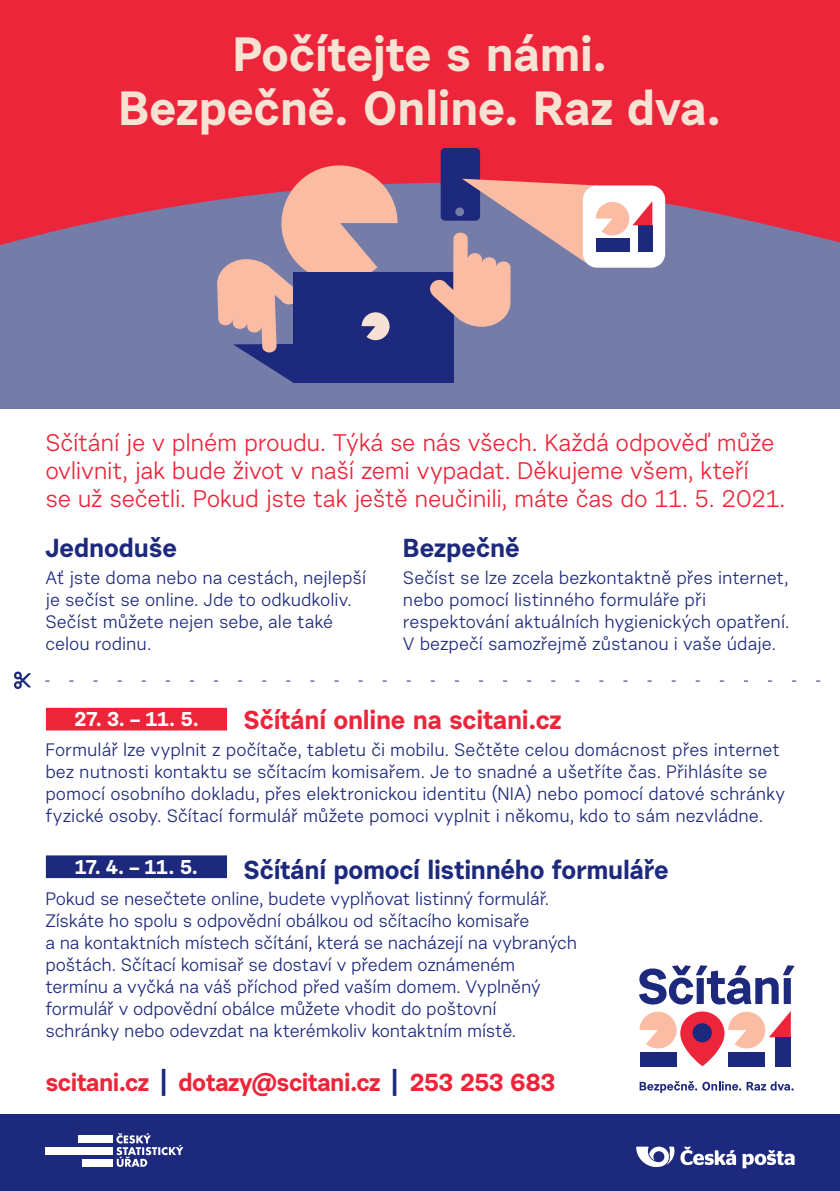
<style>
.page{position:relative;width:840px;height:1191px;background:#fff}
.page>*{position:absolute;margin:0;border:0;box-sizing:border-box;transform-origin:0 0}
.t1{font:700 48px/54px "Urban Grotesk Re Bo";letter-spacing:-.005em;color:#f6e3d4;text-align:center}
.t2{font:700 26px "Urban Grotesk Re Bo";letter-spacing:-.01em;color:#1d297c}
.t3{font:700 26px "Urban Grotesk Re Bo";letter-spacing:-.01em;color:#ed253a}
.t4{font:700 24.6px "Urban Grotesk Re Bo";letter-spacing:-.02em;color:#ed253a}
.t5{font:24px/28px "Urban Grotesk Re Bo";letter-spacing:-.015em;color:#ed253a}
.t6{font:700 20px "Urban Grotesk Re Bo";letter-spacing:-.01em;color:#fff}
.t7{font:18px/22px "Urban Grotesk Re Bo";letter-spacing:-.005em;color:#1d297c}
.s1{color:#1d297c}
</style>
<div class="page">
<div style="left:0;top:0;width:839px;height:401px;background:#ed253a"></div>
<svg style="left:0;top:183px;width:839px;height:225px;background:#847098"></svg>
<div style="left:440px;top:148px;width:40px;height:73px;background:#1d297c;border-radius:4px"></div>
<div style="left:293px;top:272px;width:160px;height:111px;background:#1d297c"></div>
<svg style="left:216px;top:165px;width:181px;height:218px"></svg>
<div style="left:582px;top:185px;width:82px;height:83px;background:#fff;border-radius:14px"></div>
<svg style="left:429px;top:179px;width:223px;height:148px"></svg>
<div style="left:0;top:1114px;width:839px;height:77px;background:#1d297c"></div>
<svg style="left:636px;top:1146px;width:38px;height:21px"></svg>
<svg style="left:680px;top:1146px;width:55px;height:19px"></svg>
<svg style="left:742px;top:1150px;width:52px;height:18px"></svg>
<div style="left:78px;top:1135px;width:35px;height:8px;background:#fff"></div>
<div style="left:45px;top:1147px;width:68px;height:8px;background:#fff"></div>
<div style="left:82px;top:1158px;width:31px;height:8px;background:#fff"></div>
<svg style="left:116px;top:1133px;width:67px;height:33px"></svg>
<svg style="left:639px;top:1011px;width:151px;height:55px"></svg>
<svg style="left:639px;top:965px;width:155px;height:39px"></svg>
<div style="left:639px;top:1052px;width:37px;height:14px;background:#1d297c"></div>
<div style="left:727px;top:1052px;width:37px;height:14px;background:#1d297c"></div>
<div style="left:692px;top:1023px;width:19px;height:19px;background:#1d297c;border-radius:50%"></div>
<div style="left:774px;top:1037px;width:16px;height:29px;background:#1d297c"></div>
<svg style="left:639px;top:1081px;width:57px;height:12px"></svg>
<svg style="left:702px;top:1081px;width:38px;height:9px"></svg>
<svg style="left:746px;top:1081px;width:47px;height:9px"></svg>
<svg style="left:45px;top:680px;width:776px;height:1px"></svg>
<svg style="left:14px;top:671px;width:17px;height:18px"></svg>
<div style="left:46px;top:708px;width:181px;height:22px;background:#ed253a"></div>
<div style="left:46px;top:855px;width:181px;height:23px;background:#1d297c"></div>
<p class="t1" style="left:118px;top:26px;width:604px">Počítejte s námi.<br>Bezpečně. Online. Raz dva.</p>
<p class="t5" style="left:45px;top:429px;width:741px">Sčítání je v plném proudu. Týká se nás všech. Každá odpověď může ovlivnit, jak bude život v naší zemi vypadat. Děkujeme všem, kteří<br>se už sečetli. Pokud jste tak ještě neučinili, máte čas do 11. 5. 2021.</p>
<p class="t2" style="left:45px;top:531px;width:133px">Jednoduše</p>
<p class="t7" style="left:45px;top:567px;width:322px">Ať jste doma nebo na cestách, nejlepší je sečíst se online. Jde to odkudkoliv.<br>Sečíst můžete nejen sebe, ale také celou rodinu.</p>
<p class="t2" style="left:403px;top:531px;width:118px">Bezpečně</p>
<p class="t7" style="left:403px;top:567px;width:388px">Sečíst se lze zcela bezkontaktně přes internet, nebo pomocí listinného formuláře při respektování aktuálních hygienických opatření.<br>V bezpečí samozřejmě zůstanou i vaše údaje.</p>
<p class="t6" style="left:74px;top:706px;width:126px">27. 3. – 11. 5.</p>
<p class="t3" style="left:243px;top:703px;width:319px">Sčítání online na scitani.cz</p>
<p class="t7" style="left:45px;top:739px;width:740px">Formulář lze vyplnit z počítače, tabletu či mobilu. Sečtěte celou domácnost přes internet bez nutnosti kontaktu se sčítacím komisařem. Je to snadné a ušetříte čas. Přihlásíte se pomocí osobního dokladu, přes elektronickou identitu (NIA) nebo pomocí datové schránky fyzické osoby. Sčítací formulář můžete pomoci vyplnit i někomu, kdo to sám nezvládne.</p>
<p class="t6" style="left:75px;top:854px;width:124px">17. 4. – 11. 5.</p>
<p class="t2" style="left:243px;top:853px;width:426px">Sčítání pomocí listinného formuláře</p>
<p class="t7" style="left:45px;top:887px;width:533px">Pokud se nesečtete online, budete vyplňovat listinný formulář.<br>Získáte ho spolu s odpovědní obálkou od sčítacího komisaře<br>a na kontaktních místech sčítání, která se nacházejí na vybraných poštách. Sčítací komisař se dostaví v předem oznámeném termínu a vyčká na váš příchod před vaším domem. Vyplněný formulář v odpovědní obálce můžete vhodit do poštovní<br>schránky nebo odevzdat na kterémkoliv kontaktním místě.</p>
<p class="t4" style="left:45px;top:1066px;width:511px">scitani.cz <span class="s1">|</span> dotazy@scitani.cz <span class="s1">|</span> 253 253 683</p>
</div>
